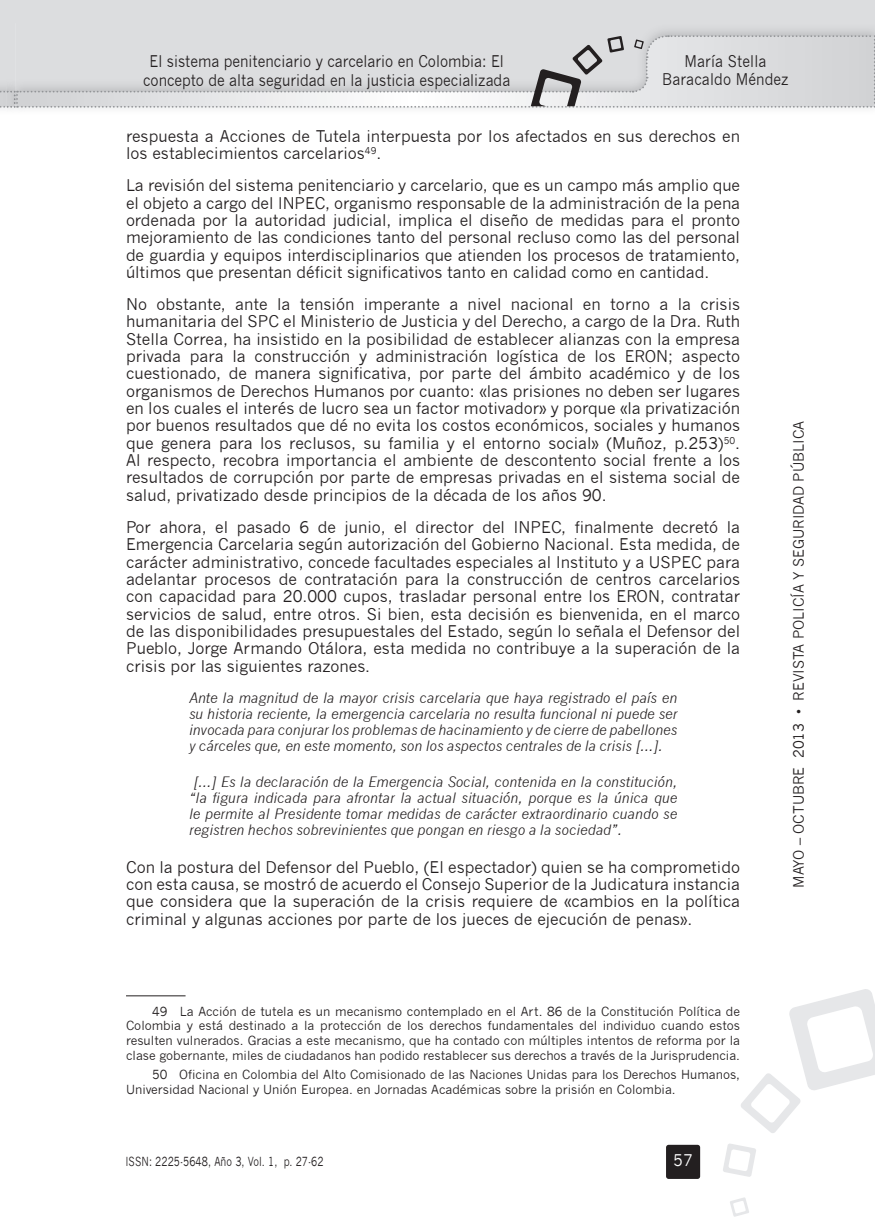
<style>
.page{position:relative;width:875px;height:1223px;background:#fff}
.page>*{position:absolute;margin:0;border:0;box-sizing:border-box;transform-origin:0 0}
.t1{font:15.75px/17.3px "News Gothic";color:#231f20;text-align:justify}
.t2{font:15.75px/18px "News Gothic";color:#231f20;text-align:center;scale:.9 1}
.t3{font:15.75px "News Gothic";color:#fff}
.t4{font:italic 14px/16.1px "News Gothic";letter-spacing:-.005em;color:#231f20;text-align:justify}
.t5{font:14px "News Gothic";color:#231f20}
.t6{font:12.25px/14.7px "News Gothic";color:#231f20;text-align:justify}
.t7{font:12.25px "News Gothic";color:#231f20;scale:.8 1}
</style>
<div class="page">
<div style="left:0;top:0;width:16px;height:106px;background:#dcdddf"></div>
<div style="left:16px;top:0;width:859px;height:106px;background:#dcdddf"></div>
<img style="left:7px;top:108px;width:18px;height:5px">
<svg style="left:0;top:34px;width:875px;height:74px"></svg>
<svg style="left:723px;top:1143px;width:33px;height:33px"></svg>
<svg style="left:730px;top:1197px;width:19px;height:19px"></svg>
<svg style="left:741px;top:989px;width:134px;height:144px"></svg>
<div style="left:666px;top:1144px;width:34px;height:34px;background:#231f20;border-radius:3px"></div>
<hr style="left:126px;top:995px;width:60px;height:1px;background:#231f20">
<p class="t2" style="left:143px;top:53px;width:410px">El sistema penitenciario y carcelario en Colombia: El concepto de alta seguridad en la justicia especializada</p>
<p class="t2" style="left:662px;top:52px;width:142px">María Stella<br>Baracaldo Méndez</p>
<p class="t1" style="left:126px;top:127px;width:615px">respuesta a Acciones de Tutela interpuesta por los afectados en sus derechos en los establecimientos carcelarios<sup>49</sup>.</p>
<p class="t1" style="left:126px;top:177px;width:616px">La revisión del sistema penitenciario y carcelario, que es un campo más amplio que el objeto a cargo del INPEC, organismo responsable de la administración de la pena ordenada por la autoridad judicial, implica el diseño de medidas para el pronto mejoramiento de las condiciones tanto del personal recluso como las del personal de guardia y equipos interdisciplinarios que atienden los procesos de tratamiento, últimos que presentan déficit significativos tanto en calidad como en cantidad.</p>
<p class="t1" style="left:126px;top:296px;width:616px">No obstante, ante la tensión imperante a nivel nacional en torno a la crisis humanitaria del SPC el Ministerio de Justicia y del Derecho, a cargo de la Dra. Ruth Stella Correa, ha insistido en la posibilidad de establecer alianzas con la empresa privada para la construcción y administración logística de los ERON; aspecto cuestionado, de manera significativa, por parte del ámbito académico y de los organismos de Derechos Humanos por cuanto: «las prisiones no deben ser lugares en los cuales el interés de lucro sea un factor motivador» y porque «la privatización por buenos resultados que dé no evita los costos económicos, sociales y humanos que genera para los reclusos, su familia y el entorno social» (Muñoz, p.253)<sup>50</sup>.<br>Al respecto, recobra importancia el ambiente de descontento social frente a los resultados de corrupción por parte de empresas privadas en el sistema social de salud, privatizado desde principios de la década de los años 90.</p>
<p class="t1" style="left:126px;top:518px;width:616px">Por ahora, el pasado 6 de junio, el director del INPEC, finalmente decretó la Emergencia Carcelaria según autorización del Gobierno Nacional. Esta medida, de carácter administrativo, concede facultades especiales al Instituto y a USPEC para adelantar procesos de contratación para la construcción de centros carcelarios con capacidad para 20.000 cupos, trasladar personal entre los ERON, contratar servicios de salud, entre otros. Si bien, esta decisión es bienvenida, en el marco de las disponibilidades presupuestales del Estado, según lo señala el Defensor del Pueblo, Jorge Armando Otálora, esta medida no contribuye a la superación de la crisis por las siguientes razones.</p>
<p class="t4" style="left:189px;top:689px;width:490px">Ante la magnitud de la mayor crisis carcelaria que haya registrado el país en su historia reciente, la emergencia carcelaria no resulta funcional ni puede ser invocada para conjurar los problemas de hacinamiento y de cierre de pabellones y cárceles que, en este momento, son los aspectos centrales de la crisis [...].</p>
<p class="t4" style="left:189px;top:773px;width:490px;text-indent:4px">[...] Es la declaración de la Emergencia Social, contenida en la constitución, “la figura indicada para afrontar la actual situación, porque es la única que le permite al Presidente tomar medidas de carácter extraordinario cuando se registren hechos sobrevinientes que pongan en riesgo a la sociedad”.</p>
<p class="t1" style="left:126px;top:858px;width:616px">Con la postura del Defensor del Pueblo, (El espectador) quien se ha comprometido con esta causa, se mostró de acuerdo el Consejo Superior de la Judicatura instancia que considera que la superación de la crisis requiere de «cambios en la política criminal y algunas acciones por parte de los jueces de ejecución de penas».</p>
<p class="t6" style="left:126px;top:1003px;width:615px;text-indent:26px">49 La Acción de tutela es un mecanismo contemplado en el Art. 86 de la Constitución Política de Colombia y está destinado a la protección de los derechos fundamentales del individuo cuando estos resulten vulnerados. Gracias a este mecanismo, que ha contado con múltiples intentos de reforma por la clase gobernante, miles de ciudadanos han podido restablecer sus derechos a través de la Jurisprudencia.</p>
<p class="t6" style="left:126px;top:1067px;width:615px;text-indent:26px">50 Oficina en Colombia del Alto Comisionado de las Naciones Unidas para los Derechos Humanos,<br>Universidad Nacional y Unión Europea. en Jornadas Académicas sobre la prisión en Colombia.</p>
<p class="t7" style="left:125px;top:1154px;width:249px">ISSN: 2225-5648, Año 3, Vol. 1, p. 27-62</p>
<p class="t3" style="left:673px;top:1150px;width:21px">57</p>
<p class="t5" style="left:790px;top:887px;width:468px;rotate:-90deg">MAYO – OCTUBRE 2013 • REVISTA POLICÍA Y SEGURIDAD PÚBLICA</p>
</div>
